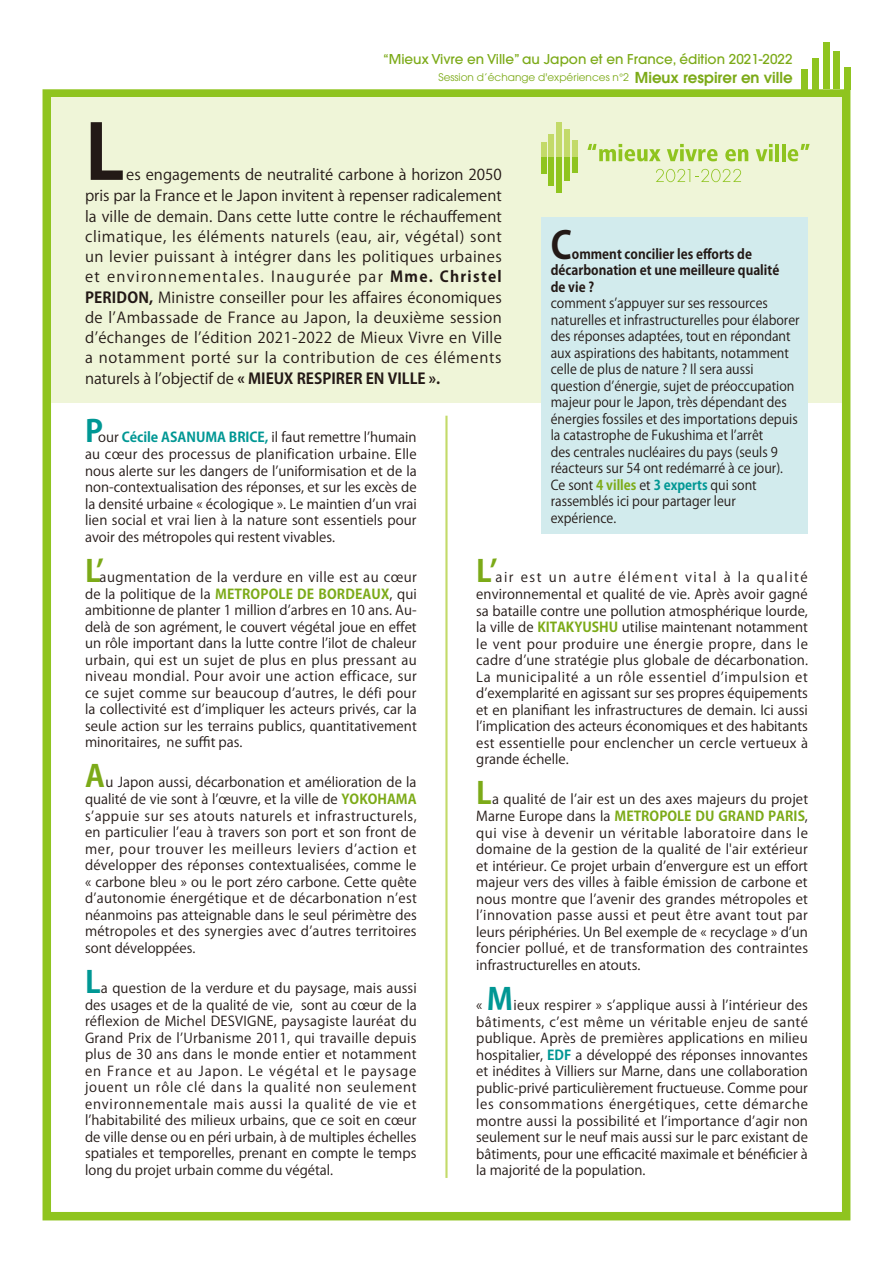
<style>
.page{position:relative;width:893px;height:1263px;background:#fff}
.page>*{position:absolute;margin:0;border:0;box-sizing:border-box;transform-origin:0 0}
.t1{font:700 75px "Koz Go Pr 6 N";color:#231916}
.t2{font:700 37.5px "Koz Go Pr 6 N";color:#231916;scale:.94 1}
.t3{font:700 30px "Koz Go Pr 6 N";color:#7caa18}
.t4{font:700 30px "Koz Go Pr 6 N";color:#009794}
.t5{font:15px/20.4px "Koz Go Pr 6 N";letter-spacing:.045em;color:#231916;text-align:justify}
.t6{font:13.5px/16.5px "Koz Go Pr 6 N";color:#231916;text-align:justify}
.t7{font:13.5px/16.5px "Koz Go Pr 6 N";color:#231916;scale:.94 1}
.t8{font:700 13.5px/16.5px "Koz Go Pr 6 N";color:#231916;scale:.94 1}
.t9{font:500 13.5px "Avant Garde";color:#7caa18}
.t10{font:10.5px "Avant Garde";color:#7caa18}
.s1{font-weight:600;font-size:15px}
.s2{font-weight:700}
.s3{font-weight:700;color:#7caa18}
.s4{font-weight:700;color:#009794}
</style>
<div class="page">
<div style="left:823px;top:43px;width:6px;height:46px;background:#8fc41f"></div>
<div style="left:812px;top:58px;width:7px;height:31px;background:#8fc41f"></div>
<div style="left:802px;top:69px;width:6px;height:20px;background:#8fc41f"></div>
<div style="left:833px;top:51px;width:7px;height:38px;background:#8fc41f"></div>
<div style="left:844px;top:67px;width:6px;height:22px;background:#8fc41f"></div>
<div style="left:43px;top:89px;width:807px;height:1131px;border:9px solid #8fc41f"></div>
<div style="left:51px;top:98px;width:791px;height:305px;background:#eff5d8"></div>
<div style="left:541px;top:217px;width:267px;height:316px;background:#d2ebed"></div>
<hr style="left:445px;top:416px;width:3px;height:762px;background:#c3da69">
<svg style="left:656px;top:169px;width:85px;height:13px"></svg>
<svg style="left:587px;top:144px;width:74px;height:17px"></svg>
<svg style="left:667px;top:144px;width:50px;height:17px"></svg>
<svg style="left:725px;top:149px;width:23px;height:12px"></svg>
<svg style="left:756px;top:144px;width:17px;height:17px"></svg>
<svg style="left:769px;top:149px;width:4px;height:12px"></svg>
<hr style="left:775px;top:144px;width:4px;height:17px;background:#8fc41f">
<hr style="left:782px;top:144px;width:3px;height:17px;background:#8fc41f">
<svg style="left:788px;top:144px;width:22px;height:17px"></svg>
<div style="left:557px;top:122px;width:5px;height:35px;background:#c3da69"></div>
<div style="left:549px;top:134px;width:5px;height:23px;background:#c3da69"></div>
<div style="left:541px;top:142px;width:5px;height:15px;background:#c3da69"></div>
<div style="left:565px;top:129px;width:5px;height:28px;background:#c3da69"></div>
<div style="left:573px;top:141px;width:5px;height:16px;background:#c3da69"></div>
<div style="left:557px;top:157px;width:5px;height:35px;background:#8fc41f"></div>
<div style="left:565px;top:157px;width:5px;height:24px;background:#8fc41f"></div>
<div style="left:573px;top:157px;width:5px;height:15px;background:#8fc41f"></div>
<div style="left:549px;top:157px;width:5px;height:29px;background:#8fc41f"></div>
<div style="left:541px;top:157px;width:5px;height:17px;background:#8fc41f"></div>
<p class="t9" style="left:383px;top:51px;width:411px">“Mieux Vivre en Ville” au Japon et en France, édition 2021-2022</p>
<p class="t10" style="left:438px;top:71px;width:356px">Session d’échange d'expériences n°2 <span class="s1">Mieux respirer en ville</span></p>
<h1 class="t1" style="left:85px;top:110px;width:41px">L</h1>
<p class="t5" style="left:85px;top:164px;width:418px;text-indent:41px">es engagements de neutralité carbone à horizon 2050 pris par la France et le Japon invitent à repenser radicalement la ville de demain. Dans cette lutte contre le réchauffement climatique, les éléments naturels (eau, air, végétal) sont un levier puissant à intégrer dans les politiques urbaines et environnementales. Inaugurée par <span class="s2">Mme. Christel PERIDON,</span> Ministre conseiller pour les affaires économiques de l’Ambassade de France au Japon, la deuxième session d’échanges de l’édition 2021-2022 de Mieux Vivre en Ville a notamment porté sur la contribution de ces éléments naturels à l’objectif de <span class="s2">« MIEUX RESPIRER EN VILLE ».</span></p>
<h2 class="t2" style="left:551px;top:224px;width:24px">C</h2>
<p class="t8" style="left:551px;top:246px;width:245px;text-indent:21px">omment concilier les efforts de décarbonation et une meilleure qualité de vie ?</p>
<p class="t7" style="left:551px;top:295px;width:266px">comment s’appuyer sur ses ressources naturelles et infrastructurelles pour élaborer des réponses adaptées, tout en répondant aux aspirations des habitants, notamment celle de plus de nature ? Il sera aussi question d’énergie, sujet de préoccupation majeur pour le Japon, très dépendant des énergies fossiles et des importations depuis la catastrophe de Fukushima et l’arrêt<br>des centrales nucléaires du pays (seuls 9 réacteurs sur 54 ont redémarré à ce jour).<br>Ce sont <span class="s3">4 villes</span> et <span class="s4">3 experts</span> qui sont rassemblés ici pour partager leur expérience.</p>
<h3 class="t4" style="left:85px;top:414px;width:19px">P</h3>
<p class="t6" style="left:85px;top:429px;width:333px;text-indent:13px">our <span class="s4">Cécile ASANUMA BRICE,</span> il faut remettre l’humain au cœur des processus de planification urbaine. Elle nous alerte sur les dangers de l’uniformisation et de la non-contextualisation des réponses, et sur les excès de la densité urbaine « écologique ». Le maintien d’un vrai lien social et vrai lien à la nature sont essentiels pour avoir des métropoles qui restent vivables.</p>
<h3 class="t3" style="left:85px;top:554px;width:20px">L’</h3>
<h3 class="t3" style="left:476px;top:554px;width:23px">L’</h3>
<p class="t6" style="left:85px;top:569px;width:333px;text-indent:15px">augmentation de la verdure en ville est au cœur de la politique de la <span class="s3">METROPOLE DE BORDEAUX</span>, qui ambitionne de planter 1 million d’arbres en 10 ans. Au&shy;delà de son agrément, le couvert végétal joue en effet un rôle important dans la lutte contre l’ilot de chaleur urbain, qui est un sujet de plus en plus pressant au niveau mondial. Pour avoir une action efficace, sur ce sujet comme sur beaucoup d’autres, le défi pour la collectivité est d’impliquer les acteurs privés, car la seule action sur les terrains publics, quantitativement minoritaires, ne suffit pas.</p>
<h3 class="t3" style="left:85px;top:759px;width:21px">A</h3>
<p class="t6" style="left:476px;top:569px;width:333px;text-indent:19px">air est un autre élément vital à la qualité environnemental et qualité de vie. Après avoir gagné sa bataille contre une pollution atmosphérique lourde, la ville de <span class="s3">KITAKYUSHU</span> utilise maintenant notamment le vent pour produire une énergie propre, dans le cadre d’une stratégie plus globale de décarbonation.<br>La municipalité a un rôle essentiel d’impulsion et d’exemplarité en agissant sur ses propres équipements et en planifiant les infrastructures de demain. Ici aussi l’implication des acteurs économiques et des habitants est essentielle pour enclencher un cercle vertueux à grande échelle.</p>
<h3 class="t3" style="left:476px;top:776px;width:17px">L</h3>
<p class="t6" style="left:85px;top:774px;width:333px;text-indent:21px">u Japon aussi, décarbonation et amélioration de la qualité de vie sont à l’œuvre, et la ville de <span class="s3">YOKOHAMA </span>s’appuie sur ses atouts naturels et infrastructurels, en particulier l’eau à travers son port et son front de mer, pour trouver les meilleurs leviers d’action et développer des réponses contextualisées, comme le « carbone bleu » ou le port zéro carbone. Cette quête d’autonomie énergétique et de décarbonation n’est néanmoins pas atteignable dans le seul périmètre des métropoles et des synergies avec d’autres territoires sont développées.</p>
<h3 class="t4" style="left:85px;top:965px;width:17px">L</h3>
<p class="t6" style="left:476px;top:791px;width:333px;text-indent:16px">a qualité de l’air est un des axes majeurs du projet Marne Europe dans la <span class="s3">METROPOLE DU GRAND PARIS</span>, qui vise à devenir un véritable laboratoire dans le domaine de la gestion de la qualité de l'air extérieur et intérieur. Ce projet urbain d’envergure est un effort majeur vers des villes à faible émission de carbone et nous montre que l’avenir des grandes métropoles et l’innovation passe aussi et peut être avant tout par leurs périphéries. Un Bel exemple de « recyclage » d’un foncier pollué, et de transformation des contraintes infrastructurelles en atouts.</p>
<p class="t6" style="left:476px;top:997px;width:8px">«</p>
<p class="t6" style="left:85px;top:980px;width:333px;text-indent:16px">a question de la verdure et du paysage, mais aussi des usages et de la qualité de vie, sont au cœur de la réflexion de Michel DESVIGNE, paysagiste lauréat du Grand Prix de l’Urbanisme 2011, qui travaille depuis plus de 30 ans dans le monde entier et notamment en France et au Japon. Le végétal et le paysage jouent un rôle clé dans la qualité non seulement environnementale mais aussi la qualité de vie et l’habitabilité des milieux urbains, que ce soit en cœur de ville dense ou en péri urbain, à de multiples échelles spatiales et temporelles, prenant en compte le temps long du projet urbain comme du végétal.</p>
<h3 class="t4" style="left:487px;top:982px;width:28px">M</h3>
<p class="t6" style="left:476px;top:997px;width:333px;text-indent:37px">ieux respirer » s’applique aussi à l’intérieur des bâtiments, c’est même un véritable enjeu de santé publique. Après de premières applications en milieu hospitalier, <span class="s4">EDF</span> a développé des réponses innovantes et inédites à Villiers sur Marne, dans une collaboration public-privé particulièrement fructueuse. Comme pour les consommations énergétiques, cette démarche montre aussi la possibilité et l’importance d’agir non seulement sur le neuf mais aussi sur le parc existant de bâtiments, pour une efficacité maximale et bénéficier à la majorité de la population.</p>
</div>
